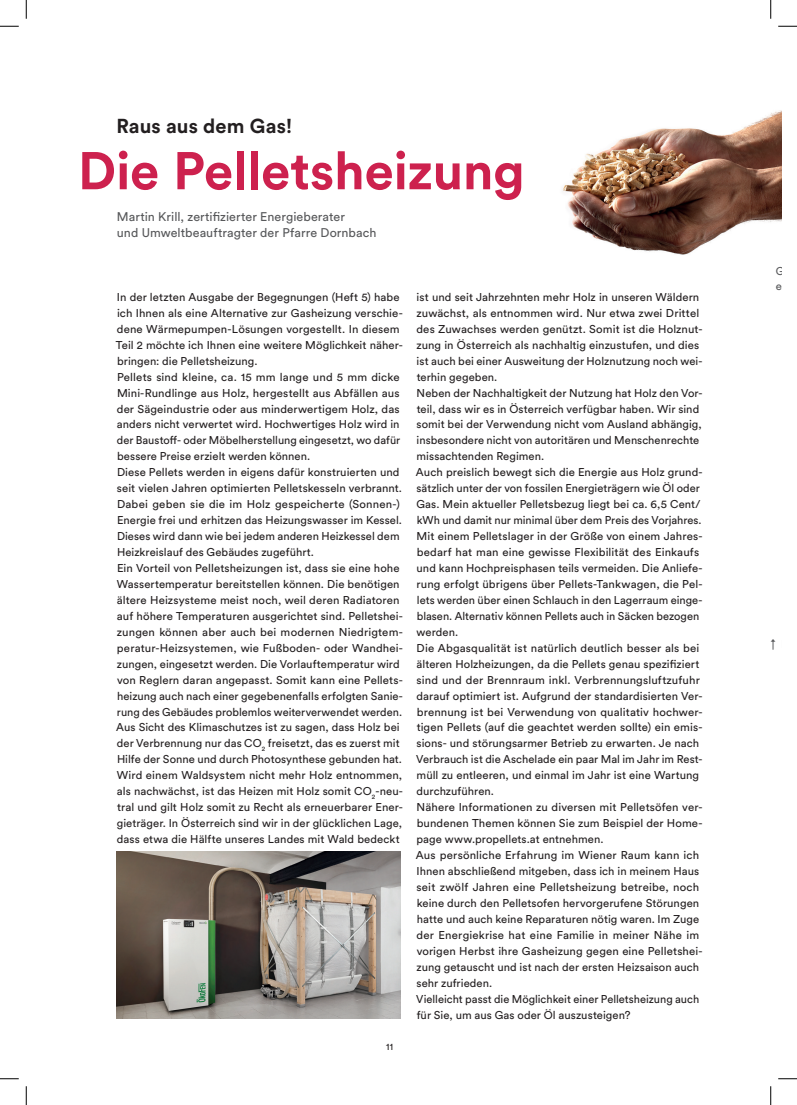
<style>
.page{position:relative;width:797px;height:1105px;background:#fff}
.page>*{position:absolute;margin:0;border:0;box-sizing:border-box;transform-origin:0 0}
.t1{font:700 52.5px "Circular Std";letter-spacing:-.005em;color:#cd214e}
.t2{font:700 20px "Circular Std";letter-spacing:.005em;color:#231f20}
.t3{font:12.5px/16px "Circular Std";letter-spacing:.005em;color:#57585a}
.t4{font:11.25px/16px "Circular Std";letter-spacing:.005em;color:#231f20}
.t5{font:11.25px "Circular Std";color:#57585a}
.t6{font:9.5px "Circular Std";color:#231f20}
</style>
<div class="page">
<img style="left:562px;top:110px;width:219px;height:145px">
<img style="left:116px;top:851px;width:284px;height:167px">
<svg style="left:0;top:25px;width:19px;height:2px"></svg>
<svg style="left:778px;top:25px;width:19px;height:2px"></svg>
<svg style="left:0;top:1078px;width:19px;height:1px"></svg>
<svg style="left:778px;top:1078px;width:19px;height:1px"></svg>
<svg style="left:25px;top:0;width:2px;height:19px"></svg>
<svg style="left:25px;top:1086px;width:2px;height:19px"></svg>
<svg style="left:770px;top:0;width:1px;height:19px"></svg>
<svg style="left:770px;top:1086px;width:1px;height:19px"></svg>
<h2 class="t2" style="left:116px;top:113px;width:177px">Raus aus dem Gas!</h2>
<h1 class="t1" style="left:78px;top:137px;width:448px">Die Pelletsheizung</h1>
<p class="t3" style="left:117px;top:209px;width:261px">Martin Krill, zertifizierter Energieberater<br>und Umweltbeauftragter der Pfarre Dornbach</p>
<p class="t4" style="left:116px;top:289px;width:288px">In der letzten Ausgabe der Begegnungen (Heft 5) habe ich Ihnen als eine Alternative zur Gasheizung verschie&shy;dene Wärmepumpen-Lösungen vorgestellt. In diesem Teil 2 möchte ich Ihnen eine weitere Möglichkeit näher&shy;bringen: die Pelletsheizung.<br>Pellets sind kleine, ca. 15 mm lange und 5 mm dicke Mini-Rundlinge aus Holz, hergestellt aus Abfällen aus der Sägeindustrie oder aus minderwertigem Holz, das anders nicht verwertet wird. Hochwertiges Holz wird in der Baustoff- oder Möbelherstellung eingesetzt, wo dafür bessere Preise erzielt werden können.<br>Diese Pellets werden in eigens dafür konstruierten und seit vielen Jahren optimierten Pelletskesseln verbrannt.<br>Dabei geben sie die im Holz gespeicherte (Sonnen-)<br>Energie frei und erhitzen das Heizungswasser im Kessel.<br>Dieses wird dann wie bei jedem anderen Heizkessel dem Heizkreislauf des Gebäudes zugeführt.<br>Ein Vorteil von Pelletsheizungen ist, dass sie eine hohe Wassertemperatur bereitstellen können. Die benötigen ältere Heizsysteme meist noch, weil deren Radiatoren auf höhere Temperaturen ausgerichtet sind. Pelletshei&shy;zungen können aber auch bei modernen Niedrigtem&shy;peratur-Heizsystemen, wie Fußboden- oder Wandhei&shy;zungen, eingesetzt werden. Die Vorlauftemperatur wird von Reglern daran angepasst. Somit kann eine Pellets&shy;heizung auch nach einer gegebenenfalls erfolgten Sanie&shy;rung des Gebäudes problemlos weiterverwendet werden.<br>Aus Sicht des Klimaschutzes ist zu sagen, dass Holz bei der Verbrennung nur das CO<sub>2</sub> freisetzt, das es zuerst mit Hilfe der Sonne und durch Photosynthese gebunden hat.<br>Wird einem Waldsystem nicht mehr Holz entnommen, als nachwächst, ist das Heizen mit Holz somit CO<sub>2</sub>-neu&shy;tral und gilt Holz somit zu Recht als erneuerbarer Ener&shy;gieträger. In Österreich sind wir in der glücklichen Lage, dass etwa die Hälfte unseres Landes mit Wald bedeckt</p>
<p class="t4" style="left:416px;top:289px;width:288px">ist und seit Jahrzehnten mehr Holz in unseren Wäldern zuwächst, als entnommen wird. Nur etwa zwei Drittel des Zuwachses werden genützt. Somit ist die Holznut&shy;zung in Österreich als nachhaltig einzustufen, und dies ist auch bei einer Ausweitung der Holznutzung noch wei&shy;terhin gegeben.<br>Neben der Nachhaltigkeit der Nutzung hat Holz den Vor&shy;teil, dass wir es in Österreich verfügbar haben. Wir sind somit bei der Verwendung nicht vom Ausland abhängig, insbesondere nicht von autoritären und Menschenrechte missachtenden Regimen.<br>Auch preislich bewegt sich die Energie aus Holz grund&shy;sätzlich unter der von fossilen Energieträgern wie Öl oder Gas. Mein aktueller Pelletsbezug liegt bei ca. 6,5 Cent/ kWh und damit nur minimal über dem Preis des Vorjahres.<br>Mit einem Pelletslager in der Größe von einem Jahres&shy;bedarf hat man eine gewisse Flexibilität des Einkaufs und kann Hochpreisphasen teils vermeiden. Die Anliefe&shy;rung erfolgt übrigens über Pellets-Tankwagen, die Pel&shy;lets werden über einen Schlauch in den Lagerraum einge&shy;blasen. Alternativ können Pellets auch in Säcken bezogen werden.<br>Die Abgasqualität ist natürlich deutlich besser als bei älteren Holzheizungen, da die Pellets genau spezifiziert sind und der Brennraum inkl. Verbrennungsluftzufuhr darauf optimiert ist. Aufgrund der standardisierten Ver&shy;brennung ist bei Verwendung von qualitativ hochwer&shy;tigen Pellets (auf die geachtet werden sollte) ein emis&shy;sions- und störungsarmer Betrieb zu erwarten. Je nach Verbrauch ist die Aschelade ein paar Mal im Jahr im Rest&shy;müll zu entleeren, und einmal im Jahr ist eine Wartung durchzuführen.<br>Nähere Informationen zu diversen mit Pelletsöfen ver&shy;bundenen Themen können Sie zum Beispiel der Home&shy;page www.propellets.at entnehmen.<br>Aus persönliche Erfahrung im Wiener Raum kann ich Ihnen abschließend mitgeben, dass ich in meinem Haus seit zwölf Jahren eine Pelletsheizung betreibe, noch keine durch den Pelletsofen hervorgerufene Störungen hatte und auch keine Reparaturen nötig waren. Im Zuge der Energiekrise hat eine Familie in meiner Nähe im vorigen Herbst ihre Gasheizung gegen eine Pelletshei&shy;zung getauscht und ist nach der ersten Heizsaison auch sehr zufrieden.<br>Vielleicht passt die Möglichkeit einer Pelletsheizung auch für Sie, um aus Gas oder Öl auszusteigen?</p>
<p class="t6" style="left:386px;top:1041px;width:8px">11</p>
<p class="t5" style="left:770px;top:637px;width:7px">↑</p>
</div>
